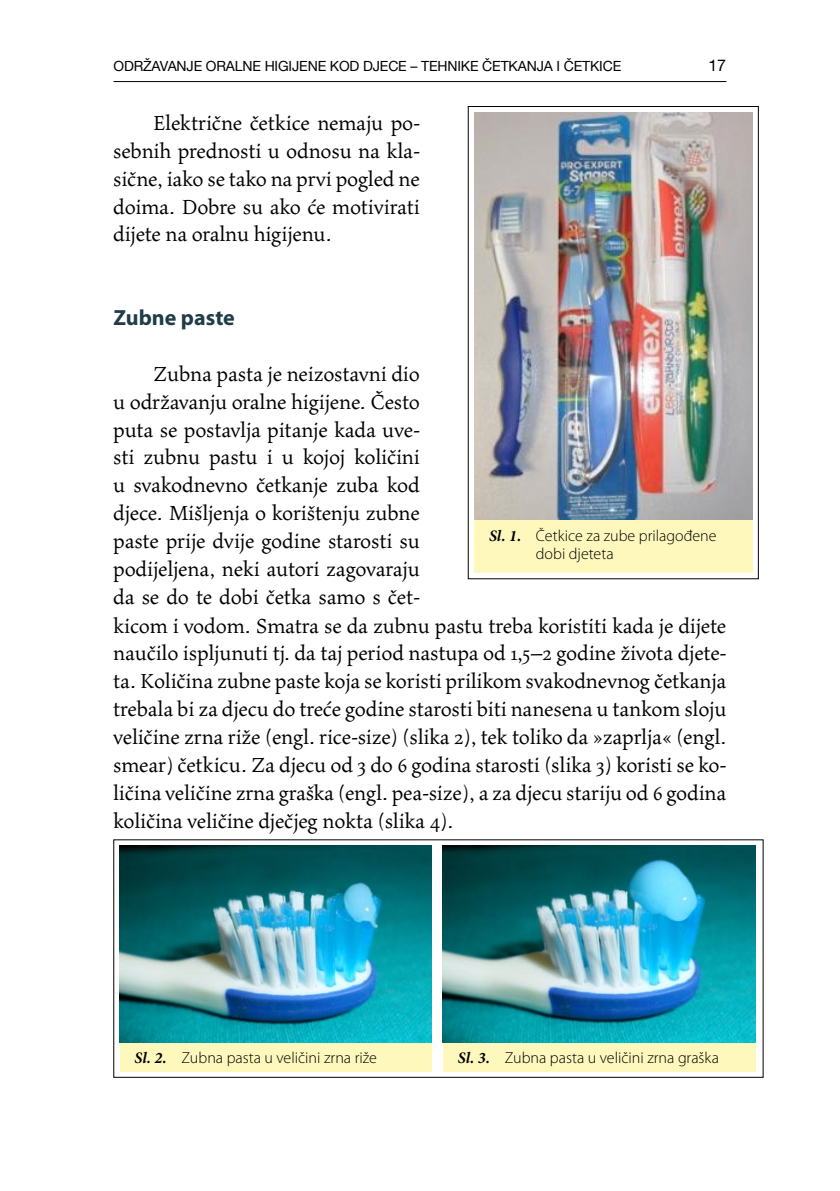
<style>
.page{position:relative;width:840px;height:1191px;background:#fff}
.page>*{position:absolute;margin:0;border:0;box-sizing:border-box;transform-origin:0 0}
.Body_txt{font:23px/28px "Maiola Pro";color:#000;text-align:justify}
.naslov_2{font:700 22px "Myriad Pro";color:#1f3d48}
.t1{font:300 16px/18px "Myriad Pro";color:#000}
.t2{font:16px "Helvetica Neue LT Com";color:#000}
.t3{font:14px "Helvetica Neue LT Com";letter-spacing:-.01em;color:#000}
.s1{font-family:"Minion Pro";font-weight:700;font-style:italic}
</style>
<div class="page">
<hr style="left:113px;top:81px;width:613px;height:1px;background:#000">
<img style="left:474px;top:112px;width:277px;height:408px">
<div style="left:474px;top:521px;width:277px;height:52px;background:#fff8bd"></div>
<img style="left:120px;top:845px;width:311px;height:197px">
<div style="left:120px;top:1043px;width:311px;height:28px;background:#fff8bd"></div>
<img style="left:442px;top:845px;width:312px;height:197px">
<div style="left:442px;top:1042px;width:312px;height:29px;background:#fff8bd"></div>
<p class="t3" style="left:113px;top:57px;width:509px">ODRŽAVANJE ORALNE HIGIJENE KOD DJECE – TEHNIKE ČETKANJA I ČETKICE</p>
<p class="t2" style="left:708px;top:55px;width:19px">17</p>
<p class="Body_txt" style="left:113px;top:110px;width:308px;text-indent:40px">Električne četkice nemaju po&shy;sebnih prednosti u odnosu na kla&shy;sične, iako se tako na prvi pogled ne doima. Dobre su ako će motivirati dijete na oralnu higijenu.</p>
<p class="naslov_2" style="left:113px;top:303px;width:123px">Zubne paste</p>
<p class="Body_txt" style="left:113px;top:360px;width:614px;text-align:left;text-indent:40px">Zubna pasta je neizostavni dio<br>u održavanju oralne higijene. Često<br>puta se postavlja pitanje kada uve-<br>sti zubnu pastu i u kojoj količini<br>u svakodnevno četkanje zuba kod<br>djece. Mišljenja o korištenju zubne<br>paste prije dvije godine starosti su<br>podijeljena, neki autori zagovaraju<br>da se do te dobi četka samo s čet-<br>kicom i vodom. Smatra se da zubnu pastu treba koristiti kada je dijete naučilo ispljunuti tj. da taj period nastupa od 1,5–2 godine života djete&shy;ta. Količina zubne paste koja se koristi prilikom svakodnevnog četkanja trebala bi za djecu do treće godine starosti biti nanesena u tankom sloju veličine zrna riže (engl. rice-size) (slika 2), tek toliko da »zaprlja« (engl. smear) četkicu. Za djecu od 3 do 6 godina starosti (slika 3) koristi se ko&shy;ličina veličine zrna graška (engl. pea-size), a za djecu stariju od 6 godina količina veličine dječjeg nokta (slika 4).</p>
<p class="t1" style="left:535px;top:526px;width:182px;text-indent:-47px"><span class="s1">Sl. 1.</span> Četkice za zube prilagođene dobi djeteta</p>
<p class="t1" style="left:134px;top:1048px;width:244px"><span class="s1">Sl. 2.</span> Zubna pasta u veličini zrna riže</p>
<p class="t1" style="left:457px;top:1048px;width:262px"><span class="s1">Sl. 3.</span> Zubna pasta u veličini zrna graška</p>
</div>
